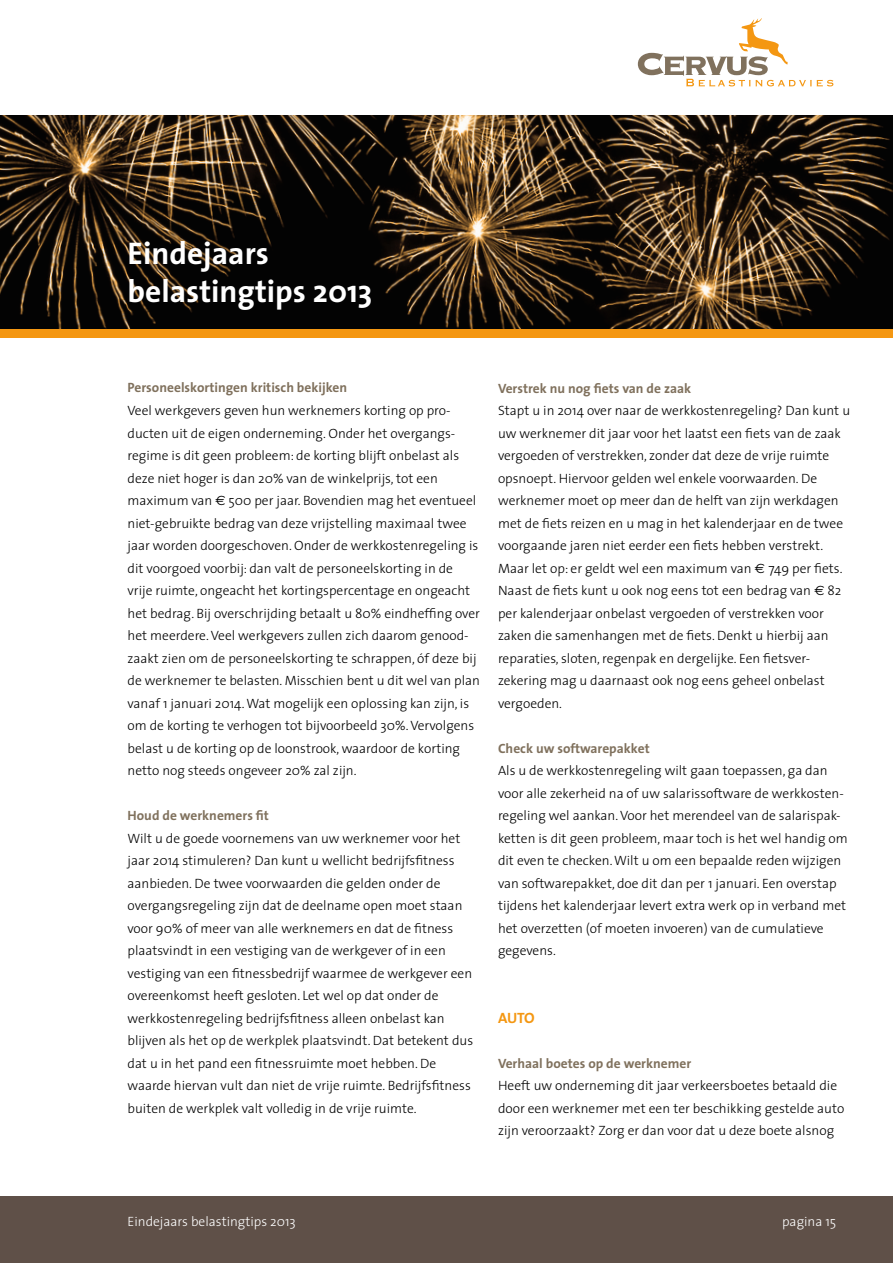
<style>
.page{position:relative;width:893px;height:1263px;background:#fff}
.page>*{position:absolute;margin:0;border:0;box-sizing:border-box;transform-origin:0 0}
.t1{font:700 31.5px/37.8px "The Sans";color:#fff}
.t2{font:700 15px "The Sans";color:#f49712}
.t3{font:300 13.5px/22.5px "The Sans";color:#000}
.t4{font:700 13.5px "The Sans";color:#80715d}
.t5{font:300 13.5px "The Sans";color:#fff}
.s1{font-family:"Euro Sans";font-weight:400}
</style>
<div class="page">
<svg style="left:638px;top:18px;width:195px;height:68px"></svg>
<img style="left:0;top:116px;width:893px;height:212px">
<div style="left:0;top:1196px;width:893px;height:67px;background:#5f5048"></div>
<div style="left:0;top:330px;width:893px;height:8px;background:#f49712"></div>
<h1 class="t1" style="left:128px;top:234px;width:246px">Eindejaars belastingtips 2013</h1>
<p class="t4" style="left:128px;top:377px;width:221px">Personeelskortingen kritisch bekijken</p>
<p class="t3" style="left:128px;top:399px;width:354px">Veel werkgevers geven hun werknemers korting op pro&shy;ducten uit de eigen onderneming. Onder het overgangs&shy;regime is dit geen probleem: de korting blijft onbelast als deze niet hoger is dan 20% van de winkelprijs, tot een maximum van <span class="s1">€</span> 500 per jaar. Bovendien mag het eventueel niet-gebruikte bedrag van deze vrijstelling maximaal twee jaar worden doorgeschoven. Onder de werkkostenregeling is dit voorgoed voorbij: dan valt de personeelskorting in de vrije ruimte, ongeacht het kortingspercentage en ongeacht het bedrag. Bij overschrijding betaalt u 80% eindheffing over het meerdere. Veel werkgevers zullen zich daarom genood&shy;zaakt zien om de personeelskorting te schrappen, óf deze bij de werknemer te belasten. Misschien bent u dit wel van plan vanaf 1 januari 2014. Wat mogelijk een oplossing kan zijn, is om de korting te verhogen tot bijvoorbeeld 30%. Vervolgens belast u de korting op de loonstrook, waardoor de korting netto nog steeds ongeveer 20% zal zijn.</p>
<p class="t4" style="left:128px;top:804px;width:143px">Houd de werknemers fit</p>
<p class="t3" style="left:128px;top:826px;width:347px">Wilt u de goede voornemens van uw werknemer voor het jaar 2014 stimuleren? Dan kunt u wellicht bedrijfsfitness aanbieden. De twee voorwaarden die gelden onder de overgangsregeling zijn dat de deelname open moet staan voor 90% of meer van alle werknemers en dat de fitness plaatsvindt in een vestiging van de werkgever of in een vestiging van een fitnessbedrijf waarmee de werkgever een overeenkomst heeft gesloten. Let wel op dat onder de werkkostenregeling bedrijfsfitness alleen onbelast kan blijven als het op de werkplek plaatsvindt. Dat betekent dus dat u in het pand een fitnessruimte moet hebben. De waarde hiervan vult dan niet de vrije ruimte. Bedrijfsfitness buiten de werkplek valt volledig in de vrije ruimte.</p>
<p class="t4" style="left:498px;top:377px;width:195px">Verstrek nu nog fiets van de zaak</p>
<p class="t3" style="left:498px;top:399px;width:354px">Stapt u in 2014 over naar de werkkostenregeling? Dan kunt u uw werknemer dit jaar voor het laatst een fiets van de zaak vergoeden of verstrekken, zonder dat deze de vrije ruimte opsnoept. Hiervoor gelden wel enkele voorwaarden. De werknemer moet op meer dan de helft van zijn werkdagen met de fiets reizen en u mag in het kalenderjaar en de twee voorgaande jaren niet eerder een fiets hebben verstrekt.<br>Maar let op: er geldt wel een maximum van <span class="s1">€</span> 749 per fiets.<br>Naast de fiets kunt u ook nog eens tot een bedrag van <span class="s1">€</span> 82 per kalenderjaar onbelast vergoeden of verstrekken voor zaken die samenhangen met de fiets. Denkt u hierbij aan reparaties, sloten, regenpak en dergelijke. Een fietsver&shy;zekering mag u daarnaast ook nog eens geheel onbelast vergoeden.</p>
<p class="t4" style="left:498px;top:737px;width:153px">Check uw softwarepakket</p>
<p class="t3" style="left:498px;top:759px;width:351px">Als u de werkkostenregeling wilt gaan toepassen, ga dan voor alle zekerheid na of uw salarissoftware de werkkosten&shy;regeling wel aankan. Voor het merendeel van de salarispak&shy;ketten is dit geen probleem, maar toch is het wel handig om dit even te checken. Wilt u om een bepaalde reden wijzigen van softwarepakket, doe dit dan per 1 januari. Een overstap tijdens het kalenderjaar levert extra werk op in verband met het overzetten (of moeten invoeren) van de cumulatieve gegevens.</p>
<p class="t2" style="left:498px;top:1005px;width:38px">AUTO</p>
<p class="t4" style="left:498px;top:1052px;width:195px">Verhaal boetes op de werknemer</p>
<p class="t3" style="left:498px;top:1074px;width:348px">Heeft uw onderneming dit jaar verkeersboetes betaald die door een werknemer met een ter beschikking gestelde auto zijn veroorzaakt? Zorg er dan voor dat u deze boete alsnog</p>
<p class="t5" style="left:128px;top:1210px;width:170px">Eindejaars belastingtips 2013</p>
<p class="t5" style="left:782px;top:1210px;width:56px">pagina 15</p>
</div>
